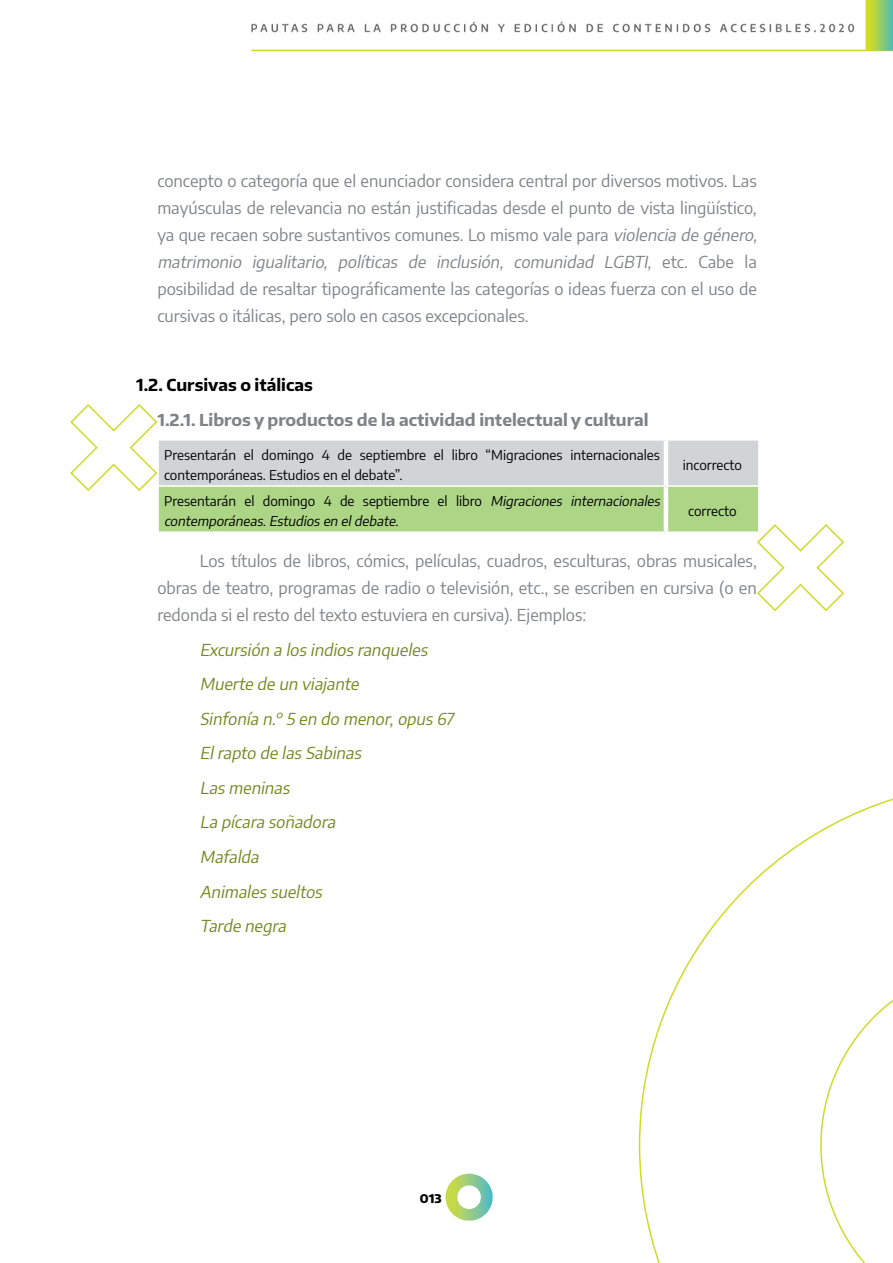
<style>
.page{position:relative;width:893px;height:1263px;background:#fff}
.page>*{position:absolute;margin:0;border:0;box-sizing:border-box;transform-origin:0 0}
.t1{font:16.5px/27px "Encode Sans";color:#808285}
.t2{font:italic 16.5px "Encode Sans";color:#71891e}
.t3{font:700 16.5px "Encode Sans";color:#808285}
.t4{font:700 16.5px "Encode Sans";color:#000}
.t5{font:13.5px/20.2px "Encode Sans";color:#000}
.t6{font:italic 13.5px/20.2px "Encode Sans";color:#000}
.t7{font:800 12px "Encode Sans";color:#000}
.s1{font-style:italic}
.s2{font-style:normal}
</style>
<div class="page">
<img style="left:251px;top:0;width:641px;height:1221px">
<div style="left:338px;top:1153px;width:69px;height:63px;background:#fff"></div>
<svg style="left:446px;top:1174px;width:47px;height:46px"></svg>
<svg style="left:70px;top:403px;width:775px;height:209px"></svg>
<svg style="left:638px;top:781px;width:255px;height:482px"></svg>
<p class="t1" style="left:157px;top:167px;width:605px">concepto o categoría que el enunciador considera central por diversos motivos. Las mayúsculas de relevancia no están justificadas desde el punto de vista lingüístico, ya que recaen sobre sustantivos comunes. Lo mismo vale para <span class="s1">violencia de género, matrimonio igualitario, políticas de inclusión, comunidad LGBTI,</span> e t c . C a b e l a posibilidad de resaltar tipográficamente las categorías o ideas fuerza con el uso de cursivas o itálicas, pero solo en casos excepcionales.</p>
<p class="t4" style="left:136px;top:374px;width:178px">1.2. Cursivas o itálicas</p>
<p class="t3" style="left:157px;top:409px;width:493px">1.2.1. Libros y productos de la actividad intelectual y cultural</p>
<p class="t5" style="left:164px;top:444px;width:497px">Presentarán el domingo 4 de septiembre el libro “Migraciones internacionales contemporáneas. Estudios en el debate”.</p>
<p class="t5" style="left:683px;top:454px;width:61px">incorrecto</p>
<p class="t6" style="left:164px;top:490px;width:500px"><span class="s2">Presentarán el domingo 4 de septiembre el libro</span> Migraciones internacionales contemporáneas.Estudios en eldebate<span class="s2">.</span></p>
<p class="t5" style="left:688px;top:500px;width:50px">correcto</p>
<p class="t1" style="left:157px;top:547px;width:601px;text-align:justify;text-indent:43px">Los títulos de libros, cómics, películas, cuadros, esculturas, obras musicales, obras de teatro, programas de radio o televisión, etc., se escriben en cursiva (o en redonda si el resto del texto estuviera en cursiva). Ejemplos:</p>
<p class="t2" style="left:200px;top:638px;width:233px">Excursión a los indios ranqueles</p>
<p class="t2" style="left:200px;top:673px;width:164px">Muerte de un viajante</p>
<p class="t2" style="left:200px;top:707px;width:259px">Sinfonía n.° 5 en do menor,opus 67</p>
<p class="t2" style="left:200px;top:742px;width:167px">Elrapto de las Sabinas</p>
<p class="t2" style="left:200px;top:776px;width:95px">Las meninas</p>
<p class="t2" style="left:200px;top:811px;width:141px">La pícara soñadora</p>
<p class="t2" style="left:200px;top:845px;width:64px">Mafalda</p>
<p class="t2" style="left:200px;top:880px;width:128px">Animales sueltos</p>
<p class="t2" style="left:200px;top:914px;width:91px">Tarde negra</p>
<p class="t7" style="left:420px;top:1191px;width:23px">013</p>
</div>
